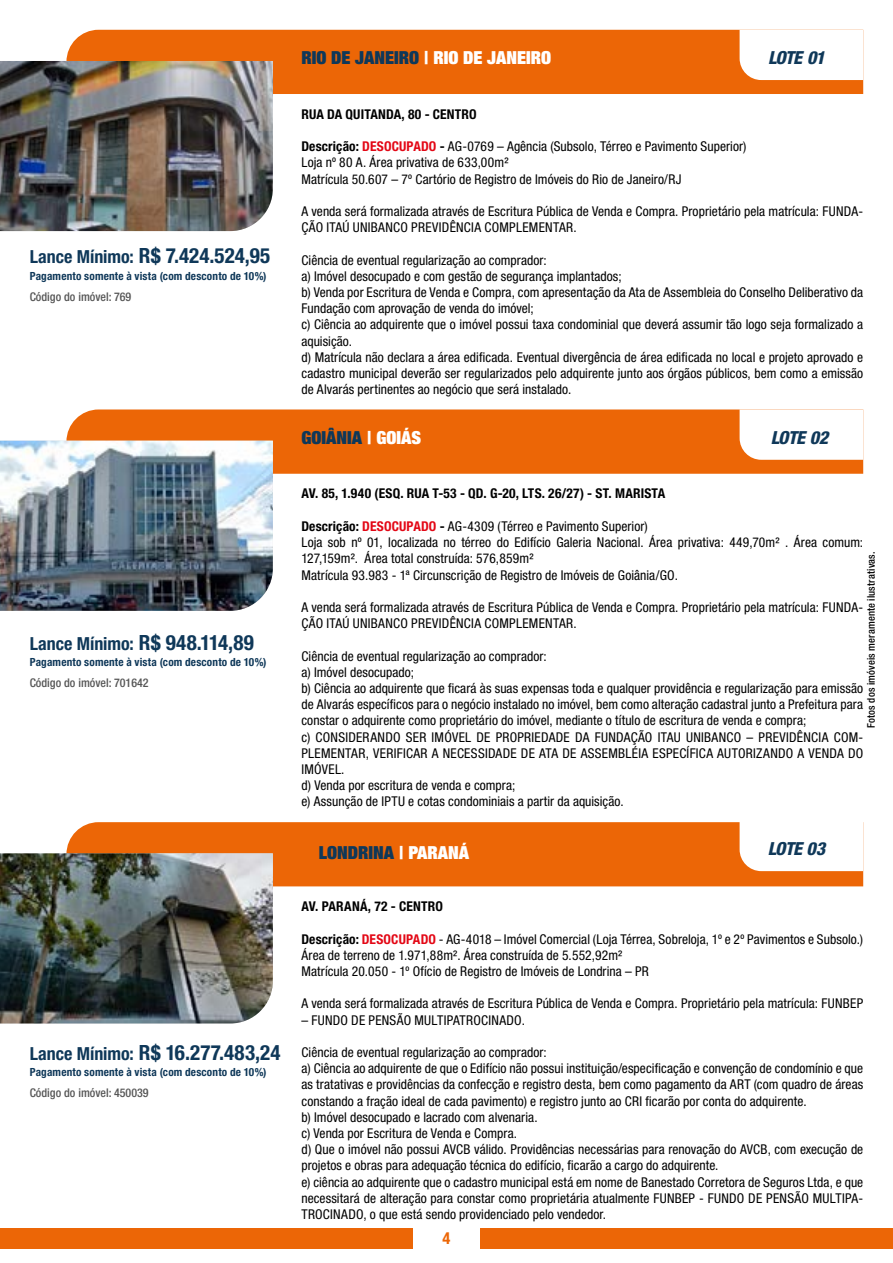
<style>
.page{position:relative;width:893px;height:1263px;background:#fff}
.page>*{position:absolute;margin:0;border:0;box-sizing:border-box;transform-origin:0 0}
.t1{font:700 condensed 21px "Helvetica Neue LT Std";letter-spacing:.005em;color:#0f3859}
.t2{font:900 condensed 18px "Helvetica Neue LT Std";color:#0f3859}
.t3{font:900 condensed 18px "Helvetica Neue LT Std";color:#fff}
.t4{font:700 condensed 18px "Helvetica Neue LT Std";letter-spacing:-.005em;color:#0f3859}
.t5{font:italic 800 condensed 18px "Helvetica Neue LT Std";letter-spacing:-.035em;color:#0f3859}
.t6{font:700 condensed 16.5px "Helvetica Neue LT Std";color:#ec6606}
.t7{font:condensed 13.5px/16.2px "Helvetica Neue LT Std";letter-spacing:.005em;color:#000}
.t8{font:700 condensed 13.5px "Helvetica Neue LT Std";letter-spacing:.015em;color:#000}
.t9{font:500 condensed 12px "Helvetica Neue LT Std";color:#565656}
.t10{font:700 condensed 11.25px "Helvetica Neue LT Std";letter-spacing:.02em;color:#0f3859}
.t11{font:500 condensed 10.5px "Helvetica Neue LT Std";letter-spacing:.02em;color:#000}
.s1{font-size:18px}
.s2{font-size:21px}
.s3{color:#0f3859}
.s4{font-weight:700}
.s5{font-weight:700;color:#e30715}
.s6{color:#fff}
</style>
<div class="page">
<div style="left:480px;top:1228px;width:413px;height:21px;background:#ec6606"></div>
<div style="left:0;top:1228px;width:412px;height:21px;background:#ec6606"></div>
<div style="left:66px;top:30px;width:797px;height:64px;background:#ec6606"></div>
<div style="left:66px;top:409px;width:797px;height:65px;background:#ec6606"></div>
<div style="left:66px;top:822px;width:797px;height:64px;background:#ec6606"></div>
<img style="left:0;top:61px;width:273px;height:170px">
<img style="left:0;top:441px;width:273px;height:170px">
<img style="left:0;top:853px;width:273px;height:170px">
<svg style="left:740px;top:30px;width:123px;height:50px"></svg>
<svg style="left:740px;top:409px;width:123px;height:51px"></svg>
<svg style="left:740px;top:822px;width:123px;height:49px"></svg>
<h1 class="t1" style="left:30px;top:243px;width:242px"><span class="s1">Lance Mínimo:</span> R$ 7.424.524,95</h1>
<p class="t10" style="left:30px;top:269px;width:238px">Pagamento somente à vista (com desconto de 10%)</p>
<p class="t9" style="left:30px;top:289px;width:103px">Código do imóvel: 769</p>
<h2 class="t4" style="left:30px;top:632px;width:225px">Lance Mínimo: <span class="s2">R$ 948.114,89</span></h2>
<p class="t10" style="left:30px;top:655px;width:238px">Pagamento somente à vista (com desconto de 10%)</p>
<p class="t9" style="left:30px;top:676px;width:120px">Código do imóvel: 701642</p>
<h1 class="t1" style="left:30px;top:1039px;width:252px"><span class="s1">Lance Mínimo:</span> R$ 16.277.483,24</h1>
<p class="t10" style="left:30px;top:1065px;width:238px">Pagamento somente à vista (com desconto de 10%)</p>
<p class="t9" style="left:30px;top:1086px;width:120px">Código do imóvel: 450039</p>
<h2 class="t3" style="left:301px;top:46px;width:251px"><span class="s3">RIO DE JANEIRO</span> | RIO DE JANEIRO</h2>
<h2 class="t5" style="left:768px;top:47px;width:58px">LOTE 01</h2>
<p class="t8" style="left:301px;top:106px;width:177px">RUA DA QUITANDA, 80 - CENTRO</p>
<p class="t7" style="left:301px;top:138px;width:447px"><span class="s4">Descrição:</span> <span class="s5">DESOCUPADO</span> <span class="s4">-</span> AG-0769 – Agência (Subsolo, Térreo e Pavimento Superior)<br>Loja nº 80 A. Área privativa de 633,00m²<br>Matrícula 50.607 – 7º Cartório de Registro de Imóveis do Rio de Janeiro/RJ</p>
<p class="t7" style="left:301px;top:203px;width:563px">A venda será formalizada através de Escritura Pública de Venda e Compra. Proprietário pela matrícula: FUNDA-<br>ÇÃO ITAÚ UNIBANCO PREVIDÊNCIA COMPLEMENTAR.</p>
<p class="t7" style="left:301px;top:252px;width:563px">Ciência de eventual regularização ao comprador:<br>a) Imóvel desocupado e com gestão de segurança implantados;<br>b) Venda por Escritura de Venda e Compra, com apresentação da Ata de Assembleia do Conselho Deliberativo da Fundação com aprovação de venda do imóvel;<br>c) Ciência ao adquirente que o imóvel possui taxa condominial que deverá assumir tão logo seja formalizado a aquisição.<br>d) Matrícula não declara a área edificada. Eventual divergência de área edificada no local e projeto aprovado e cadastro municipal deverão ser regularizados pelo adquirente junto aos órgãos públicos, bem como a emissão de Alvarás pertinentes ao negócio que será instalado.</p>
<h2 class="t2" style="left:301px;top:426px;width:121px">GOIÂNIA <span class="s6">| GOIÁS</span></h2>
<h2 class="t5" style="left:771px;top:426px;width:59px">LOTE 02</h2>
<p class="t8" style="left:301px;top:485px;width:365px">AV. 85, 1.940 (ESQ. RUA T-53 - QD. G-20, LTS. 26/27) - ST. MARISTA</p>
<p class="t7" style="left:301px;top:518px;width:563px"><span class="s4">Descrição:</span> <span class="s5">DESOCUPADO</span> <span class="s4">-</span> AG-4309 (Térreo e Pavimento Superior)<br>Loja sob nº 01, localizada no térreo do Edifício Galeria Nacional. Área privativa: 449,70m² . Área comum:<br>127,159m². Área total construída: 576,859m²<br>Matrícula 93.983 - 1ª Circunscrição de Registro de Imóveis de Goiânia/GO.</p>
<p class="t7" style="left:301px;top:599px;width:563px">A venda será formalizada através de Escritura Pública de Venda e Compra. Proprietário pela matrícula: FUNDA-<br>ÇÃO ITAÚ UNIBANCO PREVIDÊNCIA COMPLEMENTAR.</p>
<p class="t7" style="left:301px;top:647px;width:563px">Ciência de eventual regularização ao comprador:<br>a) Imóvel desocupado;<br>b) Ciência ao adquirente que ficará às suas expensas toda e qualquer providência e regularização para emissão de Alvarás específicos para o negócio instalado no imóvel, bem como alteração cadastral junto a Prefeitura para constar o adquirente como proprietário do imóvel, mediante o título de escritura de venda e compra;<br>c) CONSIDERANDO SER IMÓVEL DE PROPRIEDADE DA FUNDAÇÃO ITAU UNIBANCO – PREVIDÊNCIA COM-PLEMENTAR, VERIFICAR A NECESSIDADE DE ATA DE ASSEMBLÉIA ESPECÍFICA AUTORIZANDO A VENDA DO IMÓVEL.<br>d) Venda por escritura de venda e compra;<br>e) Assunção de IPTU e cotas condominiais a partir da aquisição.</p>
<p class="t11" style="left:865px;top:728px;width:178px;rotate:-90deg">Fotos dos imóveis meramente ilustrativas.</p>
<h2 class="t2" style="left:319px;top:841px;width:152px">LONDRINA <span class="s6">| PARANÁ</span></h2>
<h2 class="t5" style="left:768px;top:838px;width:59px">LOTE 03</h2>
<p class="t8" style="left:301px;top:898px;width:143px">AV. PARANÁ, 72 - CENTRO</p>
<p class="t7" style="left:301px;top:930px;width:563px"><span class="s4">Descrição:</span> <span class="s5">DESOCUPADO</span> - AG-4018 – Imóvel Comercial (Loja Térrea, Sobreloja, 1º e 2º Pavimentos e Subsolo.)<br>Área de terreno de 1.971,88m². Área construída de 5.552,92m²<br>Matrícula 20.050 - 1º Ofício de Registro de Imóveis de Londrina – PR</p>
<p class="t7" style="left:301px;top:995px;width:563px">A venda será formalizada através de Escritura Pública de Venda e Compra. Proprietário pela matrícula: FUNBEP</p>
<p class="t7" style="left:301px;top:1011px;width:225px">– FUNDO DE PENSÃO MULTIPATROCINADO.</p>
<p class="t7" style="left:301px;top:1044px;width:563px">Ciência de eventual regularização ao comprador:<br>a) Ciência ao adquirente de que o Edifício não possui instituição/especificação e convenção de condomínio e que as tratativas e providências da confecção e registro desta, bem como pagamento da ART (com quadro de áreas constando a fração ideal de cada pavimento) e registro junto ao CRI ficarão por conta do adquirente.<br>b) Imóvel desocupado e lacrado com alvenaria.<br>c) Venda por Escritura de Venda e Compra.<br>d) Que o imóvel não possui AVCB válido. Providências necessárias para renovação do AVCB, com execução de projetos e obras para adequação técnica do edifício, ficarão a cargo do adquirente.<br>e) ciência ao adquirente que o cadastro municipal está em nome de Banestado Corretora de Seguros Ltda, e que necessitará de alteração para constar como proprietária atualmente FUNBEP - FUNDO DE PENSÃO MULTIPA-TROCINADO, o que está sendo providenciado pelo vendedor.</p>
<p class="t6" style="left:442px;top:1228px;width:9px">4</p>
</div>
